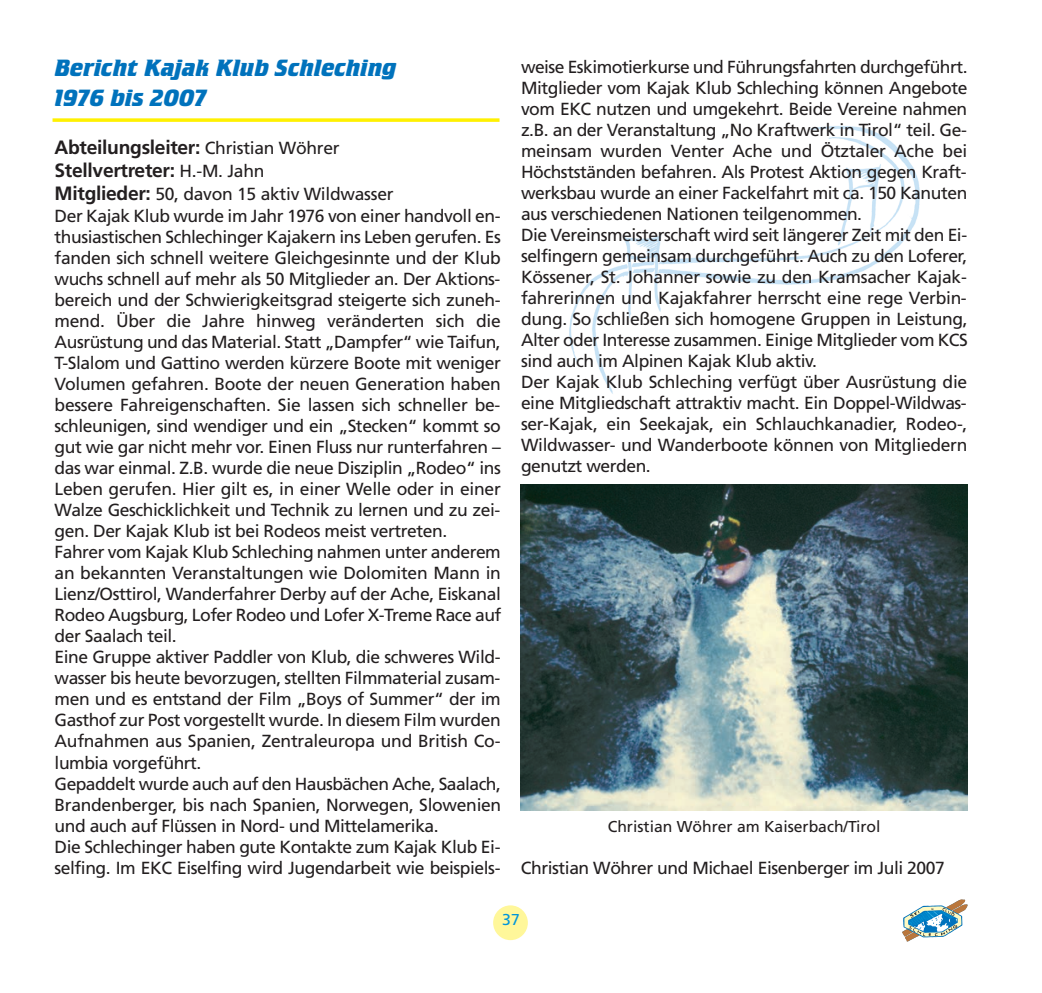
<style>
.page{position:relative;width:1042px;height:993px;background:#fff}
.page>*{position:absolute;margin:0;border:0;box-sizing:border-box;transform-origin:0 0}
.t1{font:24.5px/29.4px "Crillee Bold Italic Plain";color:#0072bc}
.t2{font:700 19.25px/23.1px "Frutiger LT";letter-spacing:-.015em;color:#231f20}
.t3{font:17.5px/21px "Frutiger LT";letter-spacing:-.025em;color:#231f20}
.t4{font:15.75px "Frutiger LT";color:#231f20}
.t5{font:15.75px "Frutiger LT";color:#0095d9}
.s1{font-weight:400;font-size:17.5px}
.s2{font-weight:700;font-size:19.25px}
</style>
<div class="page">
<img style="left:569px;top:126px;width:351px;height:268px">
<div style="left:493px;top:905px;width:35px;height:34px;background:#fff79a;border-radius:50%"></div>
<svg style="left:902px;top:899px;width:65px;height:42px"></svg>
<svg style="left:53px;top:118px;width:446px;height:4px;background:#fff21f"></svg>
<img style="left:521px;top:484px;width:446px;height:326px">
<h1 class="t1" style="left:55px;top:55px;width:343px">Bericht Kajak Klub Schleching<br>1976 bis 2007</h1>
<p class="t2" style="left:55px;top:137px;width:287px">Abteilungsleiter: <span class="s1">Christian Wöhrer<br></span>Stellvertreter: <span class="s1">H.-M. Jahn</span></p>
<p class="t3" style="left:55px;top:185px;width:448px"><span class="s2">Mitglieder:</span> 50, davon 15 aktiv Wildwasser<br>Der Kajak Klub wurde im Jahr 1976 von einer handvoll en&shy;thusiastischen Schlechinger Kajakern ins Leben gerufen. Es fanden sich schnell weitere Gleichgesinnte und der Klub wuchs schnell auf mehr als 50 Mitglieder an. Der Aktions&shy;bereich und der Schwierigkeitsgrad steigerte sich zuneh&shy;mend. Über die Jahre hinweg veränderten sich die Ausrüstung und das Material. Statt „Dampfer“ wie Taifun, T-Slalom und Gattino werden kürzere Boote mit weniger Volumen gefahren. Boote der neuen Generation haben bessere Fahreigenschaften. Sie lassen sich schneller be&shy;schleunigen, sind wendiger und ein „Stecken“ kommt so gut wie gar nicht mehr vor. Einen Fluss nur runterfahren – das war einmal. Z.B. wurde die neue Disziplin „Rodeo“ ins Leben gerufen. Hier gilt es, in einer Welle oder in einer Walze Geschicklichkeit und Technik zu lernen und zu zei&shy;gen. Der Kajak Klub ist bei Rodeos meist vertreten.<br>Fahrer vom Kajak Klub Schleching nahmen unter anderem an bekannten Veranstaltungen wie Dolomiten Mann in Lienz/Osttirol, Wanderfahrer Derby auf der Ache, Eiskanal Rodeo Augsburg, Lofer Rodeo und Lofer X-Treme Race auf der Saalach teil.<br>Eine Gruppe aktiver Paddler von Klub, die schweres Wild&shy;wasser bis heute bevorzugen, stellten Filmmaterial zusam&shy;men und es entstand der Film „Boys of Summer“ der im Gasthof zur Post vorgestellt wurde. In diesem Film wurden Aufnahmen aus Spanien, Zentraleuropa und British Co&shy;lumbia vorgeführt.<br>Gepaddelt wurde auch auf den Hausbächen Ache, Saalach, Brandenberger, bis nach Spanien, Norwegen, Slowenien und auch auf Flüssen in Nord- und Mittelamerika.<br>Die Schlechinger haben gute Kontakte zum Kajak Klub Ei&shy;selfing. Im EKC Eiselfing wird Jugendarbeit wie beispiels-</p>
<p class="t3" style="left:521px;top:58px;width:448px">weise Eskimotierkurse und Führungsfahrten durchgeführt.<br>Mitglieder vom Kajak Klub Schleching können Angebote vom EKC nutzen und umgekehrt. Beide Vereine nahmen z.B. an der Veranstaltung „No Kraftwerk in Tirol“ teil. Ge&shy;meinsam wurden Venter Ache und Ötztaler Ache bei Höchstständen befahren. Als Protest Aktion gegen Kraft&shy;werksbau wurde an einer Fackelfahrt mit ca. 150 Kanuten aus verschiedenen Nationen teilgenommen.<br>Die Vereinsmeisterschaft wird seit längerer Zeit mit den Ei&shy;selfingern gemeinsam durchgeführt. Auch zu den Loferer, Kössener, St. Johanner sowie zu den Kramsacher Kajak&shy;fahrerinnen und Kajakfahrer herrscht eine rege Verbin&shy;dung. So schließen sich homogene Gruppen in Leistung, Alter oder Interesse zusammen. Einige Mitglieder vom KCS sind auch im Alpinen Kajak Klub aktiv.<br>Der Kajak Klub Schleching verfügt über Ausrüstung die eine Mitgliedschaft attraktiv macht. Ein Doppel-Wildwas&shy;ser-Kajak, ein Seekajak, ein Schlauchkanadier, Rodeo-, Wildwasser- und Wanderboote können von Mitgliedern genutzt werden.</p>
<p class="t4" style="left:608px;top:820px;width:274px">Christian Wöhrer am Kaiserbach/Tirol</p>
<p class="t3" style="left:521px;top:858px;width:425px">Christian Wöhrer und Michael Eisenberger im Juli 2007</p>
<p class="t5" style="left:502px;top:913px;width:19px">37</p>
</div>
